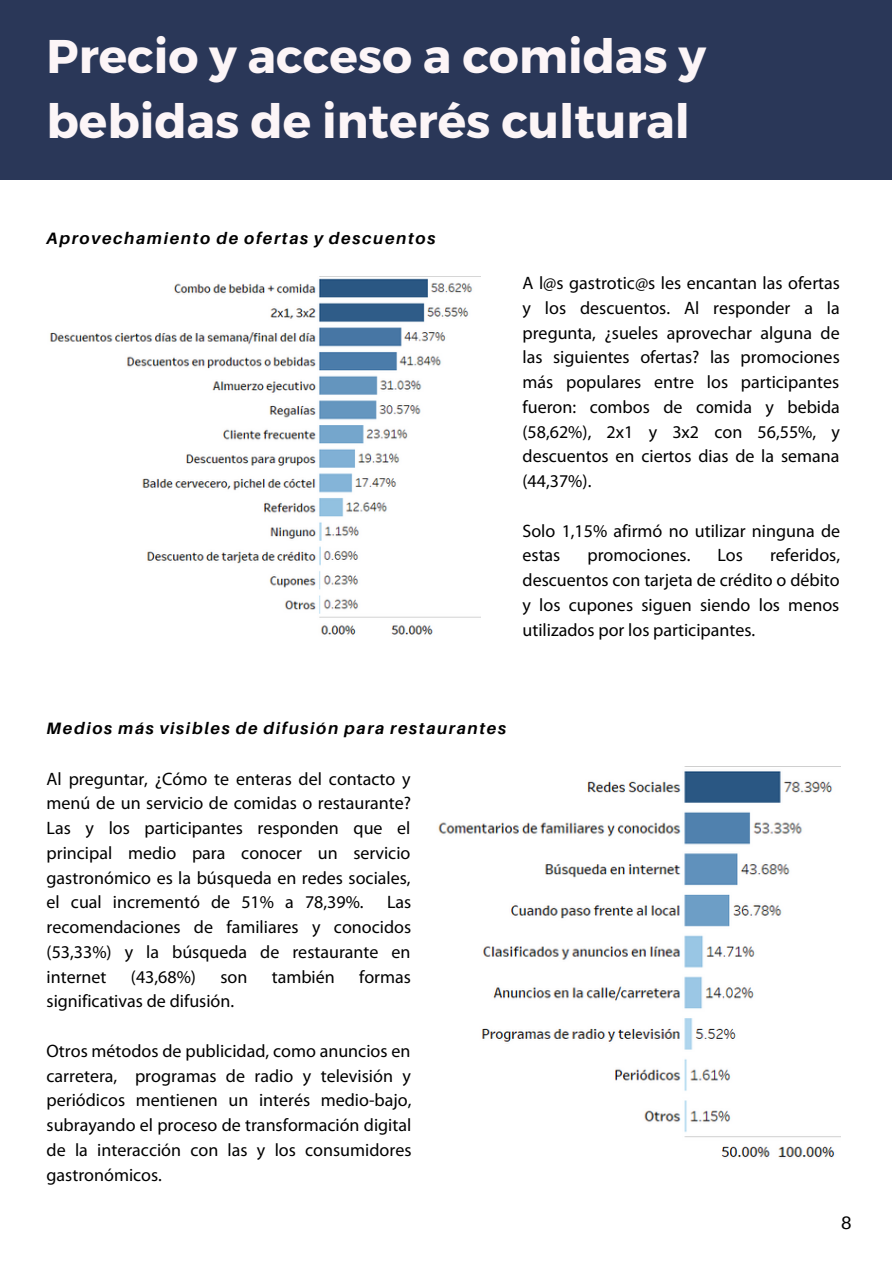
<style>
.page{position:relative;width:893px;height:1264px;background:#fff}
.page>*{position:absolute;margin:0;border:0;box-sizing:border-box;transform-origin:0 0}
.t1{font:47.25px/65.2px "Trueno Bd";color:#fcf5f7}
.t2{font:18px/24.8px "Myriad Pro";color:#000;text-align:justify}
.t3{font:18px "Aileron";color:#000}
.t4{font:italic 700 16.5px "Aileron";letter-spacing:.1em;color:#000}
</style>
<div class="page">
<div style="left:0;top:0;width:891px;height:180px;background:#2a3758"></div>
<img style="left:50px;top:278px;width:430px;height:357px">
<img style="left:438px;top:766px;width:402px;height:392px">
<h1 class="t1" style="left:47px;top:21px;width:661px">Precio y acceso a comidas y bebidas de interés cultural</h1>
<p class="t4" style="left:47px;top:228px;width:390px">Aprovechamiento de ofertas y descuentos</p>
<p class="t2" style="left:522px;top:272px;width:319px">A l@s gastrotic@s les encantan las ofertas y los descuentos. Al responder a la pregunta, ¿sueles aprovechar alguna de las siguientes ofertas? las promociones más populares entre los participantes fueron: combos de comida y bebida (58,62%), 2x1 y 3x2 con 56,55%, y descuentos en ciertos dias de la semana (44,37%).</p>
<p class="t2" style="left:522px;top:519px;width:319px">Solo 1,15% afirmó no utilizar ninguna de estas</p>
<p class="t2" style="left:522px;top:544px;width:319px;text-indent:247px">referidos, descuentos con tarjeta de crédito o débito y los cupones siguen siendo los menos utilizados por los participantes.</p>
<p class="t2" style="left:587px;top:544px;width:104px">promociones.</p>
<p class="t2" style="left:717px;top:544px;width:27px">Los</p>
<p class="t4" style="left:47px;top:718px;width:461px">Medios más visibles de difusión para restaurantes</p>
<p class="t2" style="left:47px;top:767px;width:366px">Al preguntar, ¿Cómo te enteras del contacto y menú de un servicio de comidas o restaurante?<br>Las y los participantes responden que el principal medio para conocer un servicio gastronómico es la búsqueda en redes sociales, el cual incrementó de 51% a 78,39%.</p>
<p class="t2" style="left:47px;top:891px;width:366px;text-indent:340px">Las recomendaciones de familiares y conocidos (53,33%) y la búsqueda de restaurante en internet</p>
<p class="t2" style="left:131px;top:965px;width:67px">(43,68%)</p>
<p class="t2" style="left:220px;top:965px;width:28px">son</p>
<p class="t2" style="left:272px;top:965px;width:65px">también</p>
<p class="t2" style="left:359px;top:965px;width:53px">formas</p>
<p class="t2" style="left:47px;top:990px;width:189px">significativas de difusión.</p>
<p class="t2" style="left:47px;top:1039px;width:366px">Otros métodos de publicidad, como anuncios en carretera, programas de radio y televisión y periódicos mentienen un interés medio-bajo, subrayando el proceso de transformación digital de la interacción con las y los consumidores gastronómicos.</p>
<p class="t3" style="left:841px;top:1211px;width:12px">8</p>
</div>
